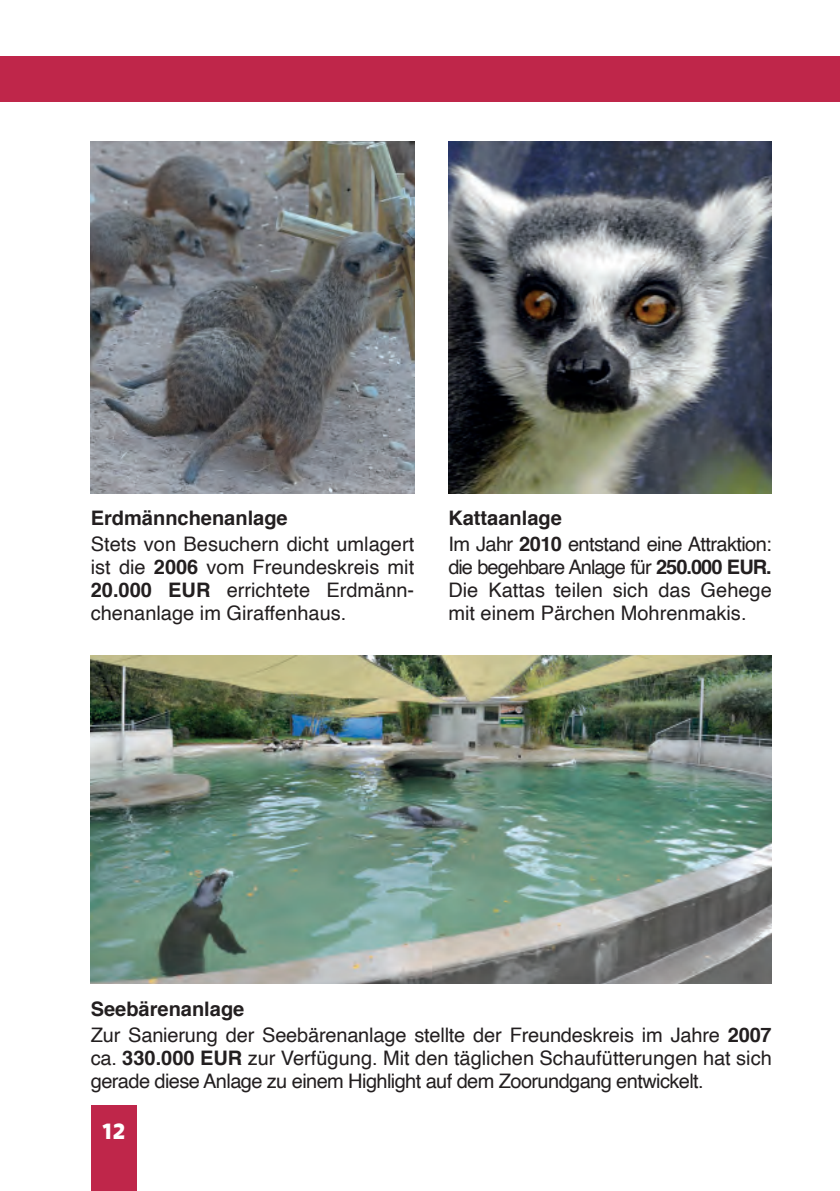
<style>
.page{position:relative;width:840px;height:1191px;background:#fff}
.page>*{position:absolute;margin:0;border:0;box-sizing:border-box;transform-origin:0 0}
.t1{font:700 22px "Signo";color:#fff}
.t2{font:20px/23px "Helvetica";letter-spacing:-.01em;color:#231f20;text-align:justify}
.t3{font:20px/23px "Helvetica";letter-spacing:-.03em;color:#231f20}
.t4{font:700 20px "Helvetica";color:#231f20}
.s1{font-weight:700}
</style>
<div class="page">
<div style="left:91px;top:1106px;width:45px;height:85px;background:#bf264a"></div>
<div style="left:0;top:57px;width:839px;height:45px;background:#bf264a"></div>
<img style="left:91px;top:655px;width:680px;height:329px">
<img style="left:91px;top:142px;width:323px;height:351px">
<img style="left:448px;top:142px;width:323px;height:351px">
<p class="t4" style="left:91px;top:502px;width:198px">Erdmännchenanlage</p>
<p class="t2" style="left:91px;top:533px;width:325px">Stets von Besuchern dicht umlagert ist die <span class="s1">2006</span> vom Freundeskreis mit <span class="s1">20.000 EUR</span> errichtete Erdmänn&shy;chenanlage im Giraffenhaus.</p>
<p class="t3" style="left:448px;top:506px;width:325px;line-height:25.8px"><span class="s1">Kattaanlage<br></span>Im Jahr <span class="s1">2010</span> entstand eine Attraktion:</p>
<p class="t2" style="left:448px;top:556px;width:325px">die begehbare Anlage für <span class="s1">250.000 EUR.<br></span>Die Kattas teilen sich das Gehege mit einem Pärchen Mohrenmakis.</p>
<p class="t2" style="left:91px;top:996px;width:682px;line-height:25.8px"><span class="s1">Seebärenanlage<br></span>Zur Sanierung der Seebärenanlage stellte der Freundeskreis im Jahre <span class="s1">2007</span></p>
<p class="t3" style="left:91px;top:1047px;width:682px">ca. <span class="s1">330.000 EUR</span> zur Verfügung. Mit den täglichen Schaufütterungen hat sich gerade diese Anlage zu einem Highlight auf dem Zoorundgang entwickelt.</p>
<p class="t1" style="left:102px;top:1117px;width:25px">12</p>
</div>
